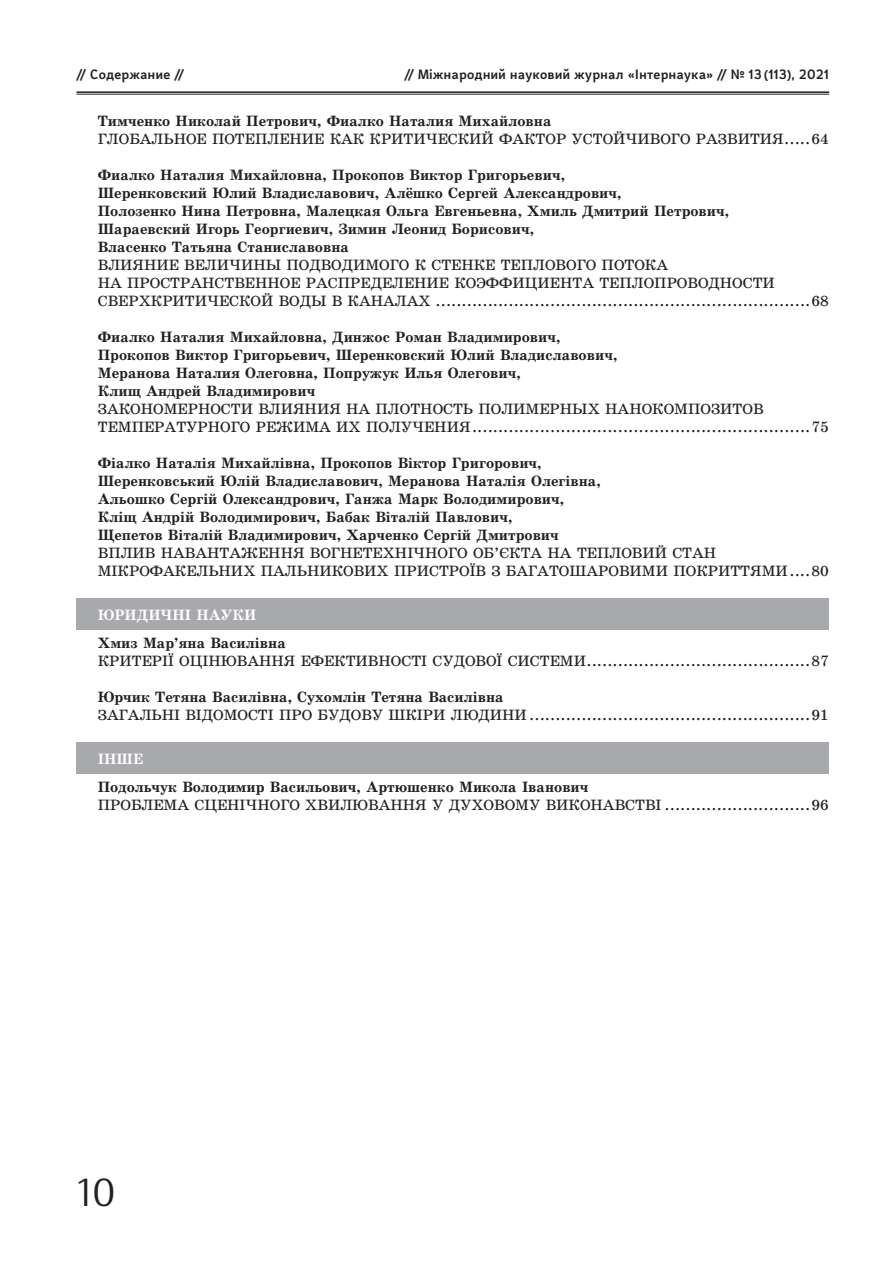
<style>
.page{position:relative;width:893px;height:1263px;background:#fff}
.page>*{position:absolute;margin:0;border:0;box-sizing:border-box;transform-origin:0 0}
.t1{font:42px "Arsenal";color:#231f20}
.t2{font:700 15px/18px "Ukrainian School";color:#231f20}
.t3{font:15px/18px "Ukrainian School";color:#231f20}
.t4{font:500 15px "Certa Sans";color:#231f20}
.t5{font:700 15px "Ukrainian School";color:#fff}
</style>
<div class="page">
<hr style="left:77px;top:91px;width:752px;height:2px;background:#231f20">
<hr style="left:77px;top:94px;width:752px;height:1px;background:#231f20">
<div style="left:77px;top:598px;width:752px;height:32px;background:#a8a9ad"></div>
<div style="left:77px;top:742px;width:752px;height:32px;background:#a8a9ad"></div>
<p class="t4" style="left:77px;top:65px;width:109px">// Содержание //</p>
<p class="t4" style="left:404px;top:65px;width:426px">// Міжнародний науковий журнал «Інтернаука» // № 13(113), 2021</p>
<p class="t2" style="left:98px;top:112px;width:455px">Тимченко Николай Петрович, Фиалко Наталия Михайловна</p>
<p class="t3" style="left:98px;top:130px;width:733px">ГЛОБАЛЬНОЕ ПОТЕПЛЕНИЕ КАК КРИТИЧЕСКИЙ ФАКТОР УСТОЙЧИВОГО РАЗВИТИЯ.....64</p>
<p class="t2" style="left:98px;top:166px;width:633px">Фиалко Наталия Михайловна, Прокопов Виктор Григорьевич,<br>Шеренковский Юлий Владиславович, Алёшко Сергей Александрович,<br>Полозенко Нина Петровна, Малецкая Ольга Евгеньевна, Хмиль Дмитрий Петрович, Шараевский Игорь Георгиевич, Зимин Леонид Борисович,<br>Власенко Татьяна Станиславовна</p>
<p class="t3" style="left:98px;top:256px;width:733px">ВЛИЯНИЕ ВЕЛИЧИНЫ ПОДВОДИМОГО К СТЕНКЕ ТЕПЛОВОГО ПОТОКА<br>НА ПРОСТРАНСТВЕННОЕ РАСПРЕДЕЛЕНИЕ КОЭФФИЦИЕНТА ТЕПЛОПРОВОДНОСТИ<br>СВЕРХКРИТИЧЕСКОЙ ВОДЫ В КАНАЛАХ ........................................................................68</p>
<p class="t2" style="left:98px;top:328px;width:521px">Фиалко Наталия Михайловна, Динжос Роман Владимирович, Прокопов Виктор Григорьевич, Шеренковский Юлий Владиславович, Меранова Наталия Олеговна, Попружук Илья Олегович,<br>Клищ Андрей Владимирович</p>
<p class="t3" style="left:98px;top:400px;width:733px">ЗАКОНОМЕРНОСТИ ВЛИЯНИЯ НА ПЛОТНОСТЬ ПОЛИМЕРНЫХ НАНОКОМПОЗИТОВ<br>ТЕМПЕРАТУРНОГО РЕЖИМА ИХ ПОЛУЧЕНИЯ.................................................................75</p>
<p class="t2" style="left:98px;top:454px;width:504px">Фіалко Наталія Михайлівна, Прокопов Віктор Григорович, Шеренковський Юлій Владиславович, Меранова Наталія Олегівна, Альошко Сергій Олександрович, Ганжа Марк Володимирович, Кліщ Андрій Володимирович, Бабак Віталій Павлович,<br>Щепетов Віталій Владимирович, Харченко Сергій Дмитрович</p>
<p class="t3" style="left:98px;top:544px;width:733px">ВПЛИВ НАВАНТАЖЕННЯ ВОГНЕТЕХНІЧНОГО ОБ’ЄКТА НА ТЕПЛОВИЙ СТАН<br>МІКРОФАКЕЛЬНИХ ПАЛЬНИКОВИХ ПРИСТРОЇВ З БАГАТОШАРОВИМИ ПОКРИТТЯМИ....80</p>
<p class="t5" style="left:98px;top:607px;width:160px">ЮРИДИЧНІ НАУКИ</p>
<p class="t2" style="left:98px;top:634px;width:190px">Хмиз Мар’яна Василівна</p>
<p class="t3" style="left:98px;top:652px;width:733px">КРИТЕРІЇ ОЦІНЮВАННЯ ЕФЕКТИВНОСТІ СУДОВОЇ СИСТЕМИ...........................................87</p>
<p class="t2" style="left:98px;top:688px;width:407px">Юрчик Тетяна Василівна, Сухомлін Тетяна Василівна</p>
<p class="t3" style="left:98px;top:706px;width:733px">ЗАГАЛЬНІ ВІДОМОСТІ ПРО БУДОВУ ШКІРИ ЛЮДИНИ ......................................................91</p>
<p class="t5" style="left:98px;top:751px;width:47px">ІНШЕ</p>
<p class="t2" style="left:98px;top:778px;width:492px">Подольчук Володимир Васильович, Артюшенко Микола Іванович</p>
<p class="t3" style="left:98px;top:796px;width:733px">ПРОБЛЕМА СЦЕНІЧНОГО ХВИЛЮВАННЯ У ДУХОВОМУ ВИКОНАВСТВІ ............................96</p>
<h1 class="t1" style="left:77px;top:1166px;width:41px">10</h1>
</div>
